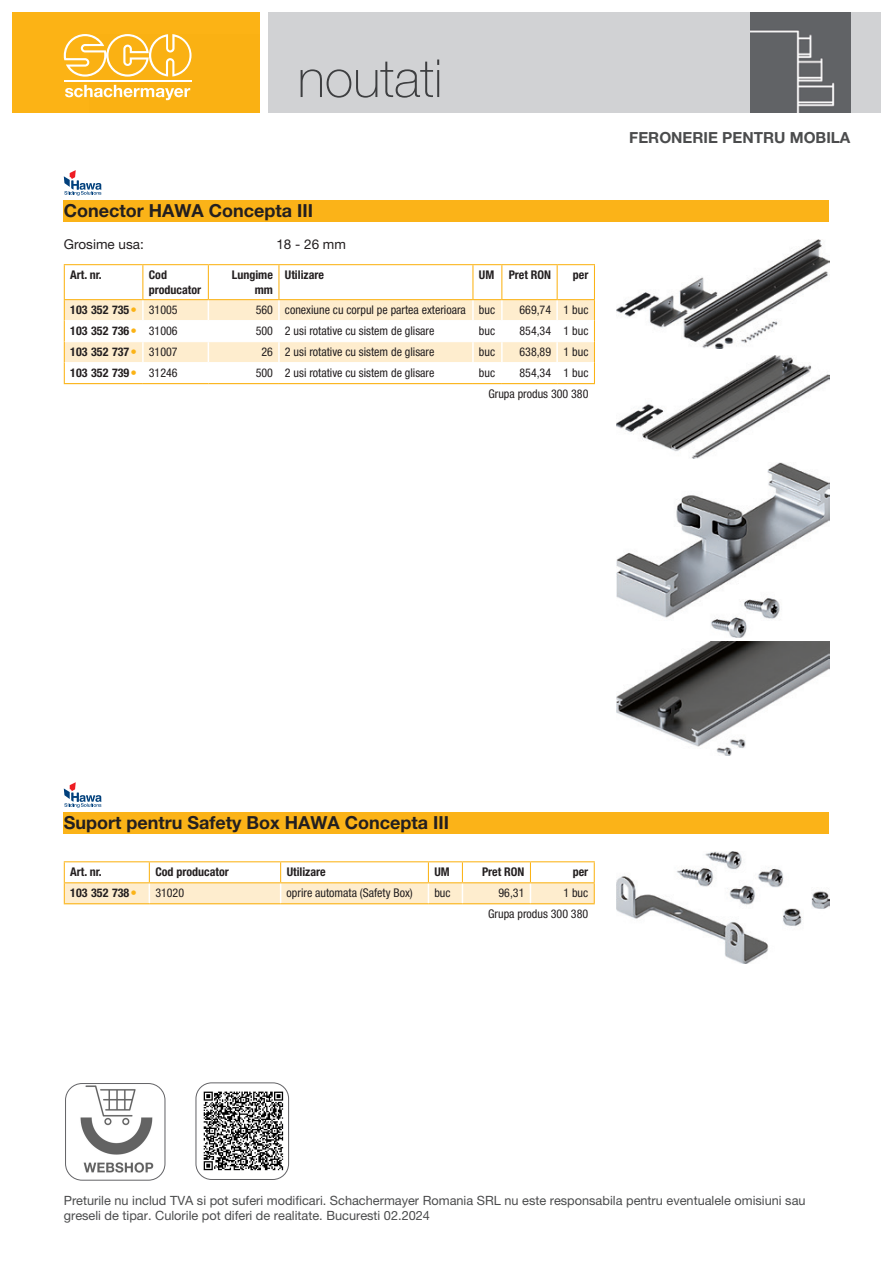
<style>
.page{position:relative;width:893px;height:1263px;background:#fff}
.page>*{position:absolute;margin:0;border:0;box-sizing:border-box;transform-origin:0 0}
.t1{font:100 52.5px "Helvetica Neue LT Pro";color:#4b4c4d}
.ProduktgruppeName{font:700 18px "Helvetica Neue LT Pro";color:#231f20}
.t2{font:700 15.3px "Helvetica Neue LT Pro";color:#4b4c4d}
.ProduktblockMerkmale{font:13.5px "Helvetica Neue LT Pro";color:#231f20}
.t3{font:12.75px/15.3px "Helvetica Neue LT Pro";color:#4b4c4d}
.TabellenZelleLinks{font:condensed 12px "Helvetica Neue LT Pro";color:#231f20}
.TabellenKopfLinks{font:700 condensed 12px "Helvetica Neue LT Pro";color:#231f20}
.TabellenZelleRechts{font:condensed 12px "Helvetica Neue LT Pro";color:#231f20}
.TabellenZelleArtNr{font:700 condensed 12px "Helvetica Neue LT Pro";color:#231f20}
.TabellenFuss{font:condensed 12px "Helvetica Neue LT Pro";color:#231f20}
.TabellenKopfRechts{font:700 condensed 12px/14.4px "Helvetica Neue LT Pro";color:#231f20;text-align:right}
.TabellenZelleArtNr-2{font:4.5px "Webdings";color:#fbb316}
</style>
<div class="page">
<div style="left:13px;top:13px;width:246px;height:100px;background:#fcb315"></div>
<div style="left:89px;top:34px;width:170px;height:79px;background:#fab113"></div>
<div style="left:268px;top:13px;width:612px;height:100px;background:#d1d2d4"></div>
<svg style="left:64px;top:34px;width:128px;height:43px;background:#fbc248"></svg>
<svg style="left:65px;top:85px;width:125px;height:15px"></svg>
<hr style="left:64px;top:81px;width:128px;height:1px;background:#fff">
<img style="left:750px;top:13px;width:100px;height:100px">
<svg style="left:64px;top:265px;width:530px;height:120px"></svg>
<hr style="left:64px;top:265px;width:1px;height:34px;background:#fbb316">
<hr style="left:64px;top:264px;width:79px;height:1px;background:#fbb316">
<hr style="left:142px;top:265px;width:1px;height:34px;background:#fbb316">
<hr style="left:143px;top:264px;width:65px;height:1px;background:#fbb316">
<hr style="left:208px;top:264px;width:71px;height:1px;background:#fbb316">
<hr style="left:279px;top:264px;width:194px;height:1px;background:#fbb316">
<hr style="left:208px;top:265px;width:1px;height:34px;background:#fbb316">
<hr style="left:278px;top:265px;width:1px;height:34px;background:#fbb316">
<hr style="left:472px;top:265px;width:1px;height:34px;background:#fbb316">
<svg style="left:473px;top:264px;width:29px;height:1px"></svg>
<hr style="left:501px;top:265px;width:1px;height:34px;background:#fbb316">
<hr style="left:557px;top:265px;width:1px;height:34px;background:#fbb316">
<hr style="left:594px;top:265px;width:1px;height:34px;background:#fbb316">
<hr style="left:502px;top:264px;width:55px;height:1px;background:#fbb316">
<hr style="left:557px;top:264px;width:38px;height:1px;background:#fbb316">
<svg style="left:64px;top:299px;width:531px;height:85px"></svg>
<hr style="left:502px;top:362px;width:55px;height:1px;background:#fff">
<hr style="left:557px;top:362px;width:37px;height:1px;background:#fff">
<div style="left:64px;top:200px;width:765px;height:21px;background:#fbb318"></div>
<svg style="left:64px;top:170px;width:38px;height:26px"></svg>
<img style="left:617px;top:239px;width:212px;height:110px">
<img style="left:617px;top:355px;width:212px;height:103px">
<img style="left:617px;top:641px;width:212px;height:115px">
<img style="left:617px;top:462px;width:212px;height:175px">
<hr style="left:64px;top:861px;width:85px;height:1px;background:#fbb316">
<hr style="left:149px;top:861px;width:132px;height:1px;background:#fbb316">
<hr style="left:281px;top:861px;width:147px;height:1px;background:#fbb316">
<hr style="left:428px;top:861px;width:34px;height:1px;background:#fbb316">
<svg style="left:64px;top:862px;width:531px;height:43px"></svg>
<hr style="left:462px;top:861px;width:68px;height:1px;background:#fbb316">
<hr style="left:530px;top:861px;width:65px;height:1px;background:#fbb316">
<hr style="left:462px;top:882px;width:68px;height:1px;background:#fbb316">
<hr style="left:530px;top:882px;width:65px;height:1px;background:#fbb316">
<hr style="left:64px;top:903px;width:85px;height:1px;background:#fbb316">
<hr style="left:149px;top:903px;width:132px;height:1px;background:#fbb316">
<hr style="left:281px;top:903px;width:147px;height:1px;background:#fbb316">
<hr style="left:428px;top:903px;width:34px;height:1px;background:#fbb316">
<hr style="left:462px;top:903px;width:68px;height:1px;background:#fbb316">
<hr style="left:530px;top:903px;width:65px;height:1px;background:#fbb316">
<div style="left:64px;top:812px;width:765px;height:21px;background:#fbb318"></div>
<svg style="left:64px;top:782px;width:38px;height:26px"></svg>
<img style="left:617px;top:852px;width:212px;height:111px">
<img style="left:67px;top:1084px;width:98px;height:95px">
<div style="left:65px;top:1083px;width:100px;height:97px;border:1px solid #636366;border-radius:17px"></div>
<img style="left:198px;top:1085px;width:91px;height:92px">
<div style="left:196px;top:1083px;width:93px;height:96px;border:1px solid #636366;border-radius:16px"></div>
<h1 class="t1" style="left:298px;top:48px;width:146px">noutati</h1>
<p class="ProduktgruppeName" style="left:64px;top:199px;width:251px">Conector HAWA Concepta III</p>
<p class="ProduktblockMerkmale" style="left:64px;top:236px;width:82px">Grosime usa:</p>
<p class="ProduktblockMerkmale" style="left:276px;top:236px;width:71px">18 - 26 mm</p>
<p class="TabellenKopfLinks" style="left:70px;top:268px;width:33px">Art. nr.</p>
<p class="TabellenKopfLinks" style="left:149px;top:268px;width:20px">Cod</p>
<p class="TabellenKopfLinks" style="left:149px;top:282px;width:54px">producator</p>
<p class="TabellenKopfRechts" style="left:232px;top:268px;width:43px">Lungime mm</p>
<p class="TabellenKopfLinks" style="left:285px;top:268px;width:41px">Utilizare</p>
<p class="TabellenKopfLinks" style="left:479px;top:268px;width:17px">UM</p>
<p class="TabellenKopfRechts" style="left:509px;top:268px;width:44px">Pret RON</p>
<p class="TabellenKopfRechts" style="left:573px;top:268px;width:17px">per</p>
<p class="TabellenZelleArtNr" style="left:70px;top:303px;width:61px">103 352 735</p>
<p class="TabellenZelleArtNr-2" style="left:132px;top:308px;width:6px">■</p>
<p class="TabellenZelleLinks" style="left:149px;top:303px;width:30px">31005</p>
<p class="TabellenZelleRechts" style="left:256px;top:303px;width:19px">560</p>
<p class="TabellenZelleLinks" style="left:285px;top:303px;width:182px">conexiune cu corpul pe partea exterioara</p>
<p class="TabellenZelleLinks" style="left:479px;top:303px;width:18px">buc</p>
<p class="TabellenZelleRechts" style="left:519px;top:303px;width:33px">669,74</p>
<p class="TabellenZelleRechts" style="left:564px;top:303px;width:26px">1 buc</p>
<p class="TabellenZelleArtNr" style="left:70px;top:324px;width:61px">103 352 736</p>
<p class="TabellenZelleArtNr-2" style="left:132px;top:329px;width:6px">■</p>
<p class="TabellenZelleLinks" style="left:149px;top:324px;width:30px">31006</p>
<p class="TabellenZelleLinks" style="left:256px;top:324px;width:19px">500</p>
<p class="TabellenZelleLinks" style="left:285px;top:324px;width:151px">2 usi rotative cu sistem de glisare</p>
<p class="TabellenZelleLinks" style="left:479px;top:324px;width:18px">buc</p>
<p class="TabellenZelleRechts" style="left:519px;top:324px;width:33px">854,34</p>
<p class="TabellenZelleRechts" style="left:564px;top:324px;width:26px">1 buc</p>
<p class="TabellenZelleArtNr" style="left:70px;top:345px;width:61px">103 352 737</p>
<p class="TabellenZelleArtNr-2" style="left:132px;top:350px;width:6px">■</p>
<p class="TabellenZelleLinks" style="left:149px;top:345px;width:30px">31007</p>
<p class="TabellenZelleLinks" style="left:261px;top:345px;width:13px">26</p>
<p class="TabellenZelleLinks" style="left:285px;top:345px;width:151px">2 usi rotative cu sistem de glisare</p>
<p class="TabellenZelleLinks" style="left:479px;top:345px;width:18px">buc</p>
<p class="TabellenZelleRechts" style="left:519px;top:345px;width:33px">638,89</p>
<p class="TabellenZelleRechts" style="left:564px;top:345px;width:26px">1 buc</p>
<p class="TabellenZelleArtNr" style="left:70px;top:366px;width:61px">103 352 739</p>
<p class="TabellenZelleArtNr-2" style="left:132px;top:371px;width:6px">■</p>
<p class="TabellenZelleLinks" style="left:149px;top:366px;width:30px">31246</p>
<p class="TabellenZelleLinks" style="left:256px;top:366px;width:19px">500</p>
<p class="TabellenZelleLinks" style="left:285px;top:366px;width:151px">2 usi rotative cu sistem de glisare</p>
<p class="TabellenZelleLinks" style="left:479px;top:366px;width:18px">buc</p>
<p class="TabellenZelleRechts" style="left:519px;top:366px;width:33px">854,34</p>
<p class="TabellenZelleRechts" style="left:564px;top:366px;width:26px">1 buc</p>
<p class="TabellenFuss" style="left:488px;top:387px;width:102px">Grupa produs 300 380</p>
<p class="t2" style="left:629px;top:128px;width:223px">FERONERIE PENTRU MOBILA</p>
<p class="ProduktgruppeName" style="left:64px;top:811px;width:387px">Suport pentru Safety Box HAWA Concepta III</p>
<p class="TabellenKopfLinks" style="left:70px;top:865px;width:33px">Art. nr.</p>
<p class="TabellenKopfLinks" style="left:155px;top:865px;width:75px">Cod producator</p>
<p class="TabellenKopfLinks" style="left:287px;top:865px;width:41px">Utilizare</p>
<p class="TabellenKopfLinks" style="left:434px;top:865px;width:17px">UM</p>
<p class="TabellenKopfRechts" style="left:482px;top:865px;width:44px">Pret RON</p>
<p class="TabellenKopfRechts" style="left:573px;top:865px;width:17px">per</p>
<p class="TabellenZelleArtNr" style="left:70px;top:886px;width:61px">103 352 738</p>
<p class="TabellenZelleArtNr-2" style="left:132px;top:891px;width:6px">■</p>
<p class="TabellenZelleLinks" style="left:155px;top:886px;width:30px">31020</p>
<p class="TabellenZelleLinks" style="left:287px;top:886px;width:128px">oprire automata (Safety Box)</p>
<p class="TabellenZelleLinks" style="left:434px;top:886px;width:18px">buc</p>
<p class="TabellenZelleRechts" style="left:499px;top:886px;width:27px">96,31</p>
<p class="TabellenZelleRechts" style="left:563px;top:886px;width:26px">1 buc</p>
<p class="TabellenFuss" style="left:488px;top:907px;width:102px">Grupa produs 300 380</p>
<p class="t3" style="left:64px;top:1193px;width:743px">Preturile nu includ TVA si pot suferi modificari. Schachermayer Romania SRL nu este responsabila pentru eventualele omisiuni sau greseli de tipar. Culorile pot diferi de realitate. Bucuresti 02.2024</p>
</div>
